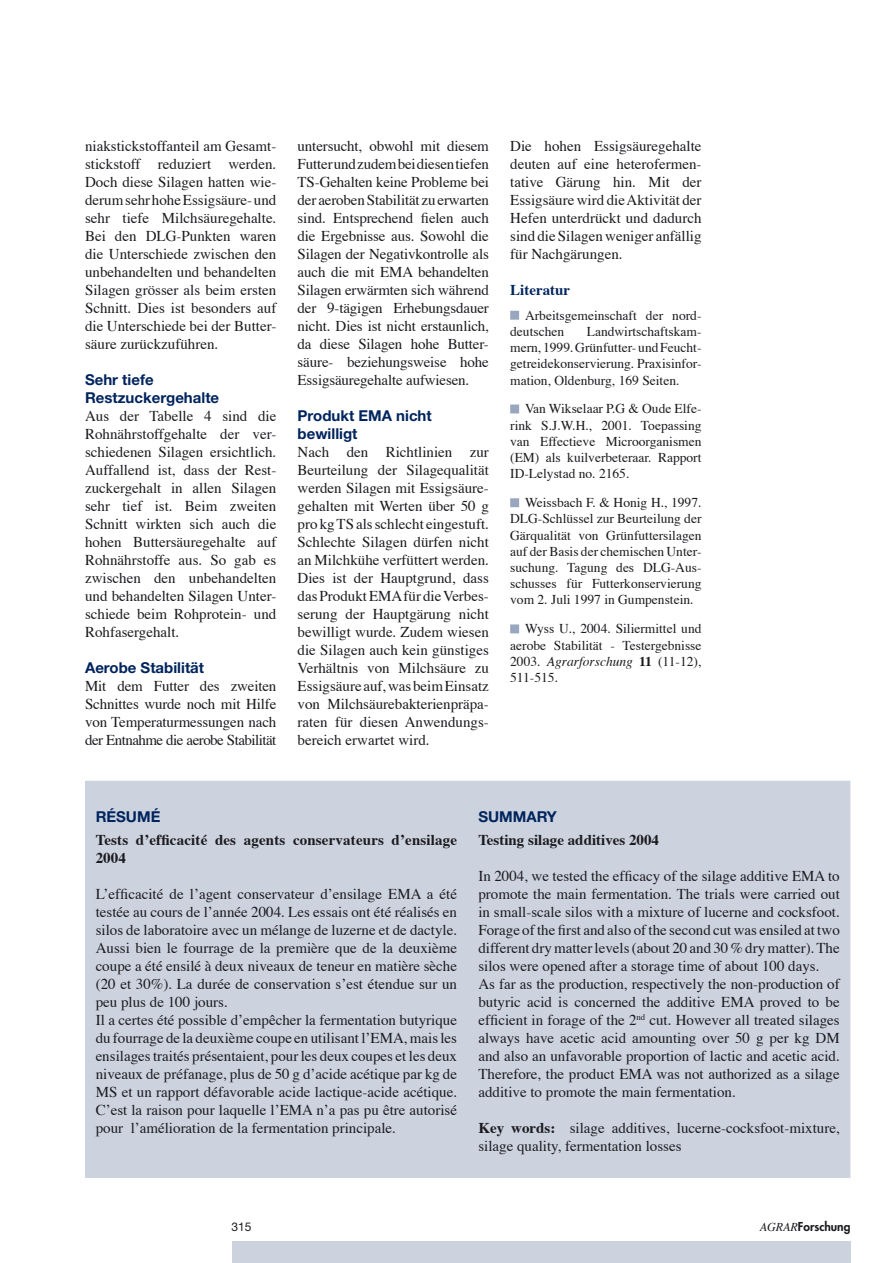
<style>
.page{position:relative;width:893px;height:1263px;background:#fff}
.page>*{position:absolute;margin:0;border:0;box-sizing:border-box;transform-origin:0 0}
.Texte{font:15px/18px "Times";color:#1b1b1f;text-align:justify}
.Titre_texte{font:700 15px/18px "Helvetica Neue";color:#00245d}
.Texte-2{font:700 15px/18px "Times";letter-spacing:.01em;color:#1b1b1f}
.Literatur_titre{font:700 15px "Times";color:#00245d}
.Literatur_texte{font:13.5px/16.2px "Times";color:#1b1b1f;text-align:justify}
.Texte-3{font:13.5px/16.2px "Times";color:#1b1b1f;text-align:justify}
.t1{font:800 12px "Futura";color:#1b1b1f}
.t2{font:12px "Helvetica Neue";color:#1b1b1f}
.s1{font-style:italic}
.s2{font-weight:700}
.s3{font-family:"Times";font-weight:400;font-style:italic}
</style>
<div class="page">
<div style="left:232px;top:1242px;width:618px;height:21px;background:#ccd3df"></div>
<div style="left:86px;top:781px;width:764px;height:396px;background:#ccd3df"></div>
<div style="left:85px;top:781px;width:765px;height:397px;border:2px solid #ccd3df"></div>
<div style="left:511px;top:311px;width:7px;height:8px;background:#99a7be"></div>
<div style="left:510px;top:311px;width:9px;height:9px;border:2px solid #99a7be"></div>
<div style="left:511px;top:405px;width:7px;height:8px;background:#99a7be"></div>
<div style="left:510px;top:404px;width:9px;height:9px;border:2px solid #99a7be"></div>
<div style="left:511px;top:499px;width:7px;height:7px;background:#99a7be"></div>
<div style="left:510px;top:498px;width:9px;height:9px;border:2px solid #99a7be"></div>
<div style="left:511px;top:625px;width:7px;height:8px;background:#99a7be"></div>
<div style="left:510px;top:624px;width:9px;height:9px;border:2px solid #99a7be"></div>
<p class="Texte" style="left:85px;top:136px;width:193px">niakstickstoffanteil am Gesamt&shy;stickstoff reduziert werden.<br>Doch diese Silagen hatten wie&shy;derum sehr hohe Essigsäure- und sehr tiefe Milchsäuregehalte.<br>Bei den DLG-Punkten waren die Unterschiede zwischen den unbehandelten und behandelten Silagen grösser als beim ersten Schnitt. Dies ist besonders auf die Unterschiede bei der Butter&shy;säure zurückzuführen.</p>
<p class="Titre_texte" style="left:85px;top:370px;width:136px">Sehr tiefe<br>Restzuckergehalte</p>
<p class="Texte" style="left:85px;top:406px;width:193px">Aus der Tabelle 4 sind die Rohnährstoffgehalte der ver&shy;schiedenen Silagen ersichtlich.<br>Auffallend ist, dass der Rest&shy;zuckergehalt in allen Silagen sehr tief ist. Beim zweiten Schnitt wirkten sich auch die hohen Buttersäuregehalte auf Rohnährstoffe aus. So gab es zwischen den unbehandelten und behandelten Silagen Unter&shy;schiede beim Rohprotein- und Rohfasergehalt.</p>
<p class="Titre_texte" style="left:85px;top:658px;width:121px">Aerobe Stabilität</p>
<p class="Texte" style="left:85px;top:676px;width:193px">Mit dem Futter des zweiten Schnittes wurde noch mit Hilfe von Temperaturmessungen nach der Entnahme die aerobe Stabilität</p>
<p class="Texte" style="left:298px;top:136px;width:193px">untersucht, obwohl mit diesem Futter und zudem bei diesen tiefen TS-Gehalten keine Probleme bei der aeroben Stabilität zu erwarten sind. Entsprechend fielen auch die Ergebnisse aus. Sowohl die Silagen der Negativkontrolle als auch die mit EMA behandelten Silagen erwärmten sich während der 9-tägigen Erhebungsdauer nicht. Dies ist nicht erstaunlich, da diese Silagen hohe Butter&shy;säure- beziehungsweise hohe Essigsäuregehalte aufwiesen.</p>
<p class="Titre_texte" style="left:298px;top:406px;width:136px">Produkt EMA nicht bewilligt</p>
<p class="Texte" style="left:298px;top:442px;width:193px">Nach den Richtlinien zur Beurteilung der Silagequalität werden Silagen mit Essigsäure&shy;gehalten mit Werten über 50 g pro kg TS als schlecht eingestuft.<br>Schlechte Silagen dürfen nicht an Milchkühe verfüttert werden.<br>Dies ist der Hauptgrund, dass das Produkt EMA für die Verbes&shy;serung der Hauptgärung nicht bewilligt wurde. Zudem wiesen die Silagen auch kein günstiges Verhältnis von Milchsäure zu Essigsäure auf, was beim Einsatz von Milchsäurebakterienpräpa&shy;raten für diesen Anwendungs&shy;bereich erwartet wird.</p>
<p class="Texte" style="left:510px;top:136px;width:193px">Die hohen Essigsäuregehalte deuten auf eine heterofermen&shy;tative Gärung hin. Mit der Essigsäure wird die Aktivität der Hefen unterdrückt und dadurch sind die Silagen weniger anfällig für Nachgärungen.</p>
<p class="Literatur_titre" style="left:510px;top:276px;width:61px">Literatur</p>
<p class="Literatur_texte" style="left:510px;top:306px;width:193px;text-indent:15px">Arbeitsgemeinschaft der nord&shy;deutschen</p>
<p class="Literatur_texte" style="left:510px;top:322px;width:193px;text-indent:77px">Landwirtschaftskam&shy;mern, 1999. Grünfutter- und Feucht&shy;getreidekonservierung. Praxisinfor&shy;mation, Oldenburg, 169 Seiten.</p>
<p class="Literatur_texte" style="left:510px;top:400px;width:193px;text-indent:15px">Van Wikselaar P.G &amp; Oude Elfe&shy;rink S.J.W.H., 2001. Toepassing van Effectieve Microorganismen (EM) als kuilverbeteraar. Rapport ID-Lelystad no. 2165.</p>
<p class="Literatur_texte" style="left:510px;top:493px;width:193px;text-indent:15px">Weissbach F. &amp; Honig H., 1997.<br>DLG-Schlüssel zur Beurteilung der Gärqualität von Grünfuttersilagen auf der Basis der chemischen Unter&shy;suchung. Tagung des DLG-Aus&shy;schusses für Futterkonservierung vom 2. Juli 1997 in Gumpenstein.</p>
<p class="Texte-3" style="left:510px;top:620px;width:193px;text-indent:15px">Wyss U., 2004. Siliermittel und aerobe Stabilität - Testergebnisse 2003. <span class="s1">Agrarforschung</span> <span class="s2">11</span> (11-12), 511-515.</p>
<p class="Titre_texte" style="left:96px;top:807px;width:66px">RÉSUMÉ</p>
<p class="Texte-2" style="left:96px;top:829px;width:363px">Tests d’efficacité des agents conservateurs d’ensilage<br>2004</p>
<p class="Texte" style="left:96px;top:883px;width:363px">L’efficacité de l’agent conservateur d’ensilage EMA a été testée au cours de l’année 2004. Les essais ont été réalisés en silos de laboratoire avec un mélange de luzerne et de dactyle.<br>Aussi bien le fourrage de la première que de la deuxième coupe a été ensilé à deux niveaux de teneur en matière sèche (20 et 30%). La durée de conservation s’est étendue sur un peu plus de 100 jours.</p>
<p class="Texte" style="left:96px;top:1009px;width:363px">Il a certes été possible d’empêcher la fermentation butyrique du fourrage de la deuxième coupe en utilisant l’EMA, mais les ensilages traités présentaient, pour les deux coupes et les deux niveaux de préfanage, plus de 50 g d’acide acétique par kg de MS et un rapport défavorable acide lactique-acide acétique.<br>C’est la raison pour laquelle l’EMA n’a pas pu être autorisé pour l’amélioration de la fermentation principale.</p>
<p class="Titre_texte" style="left:478px;top:807px;width:80px">SUMMARY</p>
<p class="Texte-2" style="left:478px;top:829px;width:182px">Testing silage additives 2004</p>
<p class="Texte" style="left:478px;top:865px;width:363px">In 2004, we tested the efficacy of the silage additive EMA to promote the main fermentation. The trials were carried out in small-scale silos with a mixture of lucerne and cocksfoot.<br>Forage of the first and also of the second cut was ensiled at two different dry matter levels (about 20 and 30 % dry matter). The silos were opened after a storage time of about 100 days.</p>
<p class="Texte" style="left:478px;top:973px;width:363px">As far as the production, respectively the non-production of butyric acid is concerned the additive EMA proved to be efficient in forage of the 2<sup>nd</sup> cut. However all treated silages always have acetic acid amounting over 50 g per kg DM and also an unfavorable proportion of lactic and acetic acid.<br>Therefore, the product EMA was not authorized as a silage additive to promote the main fermentation.</p>
<p class="Texte" style="left:478px;top:1117px;width:363px"><span class="s2">Key words:</span> silage additives, lucerne-cocksfoot-mixture, silage quality, fermentation losses</p>
<p class="t2" style="left:232px;top:1220px;width:22px">315</p>
<p class="t1" style="left:760px;top:1219px;width:92px"><span class="s3">AGRAR</span>Forschung</p>
</div>
